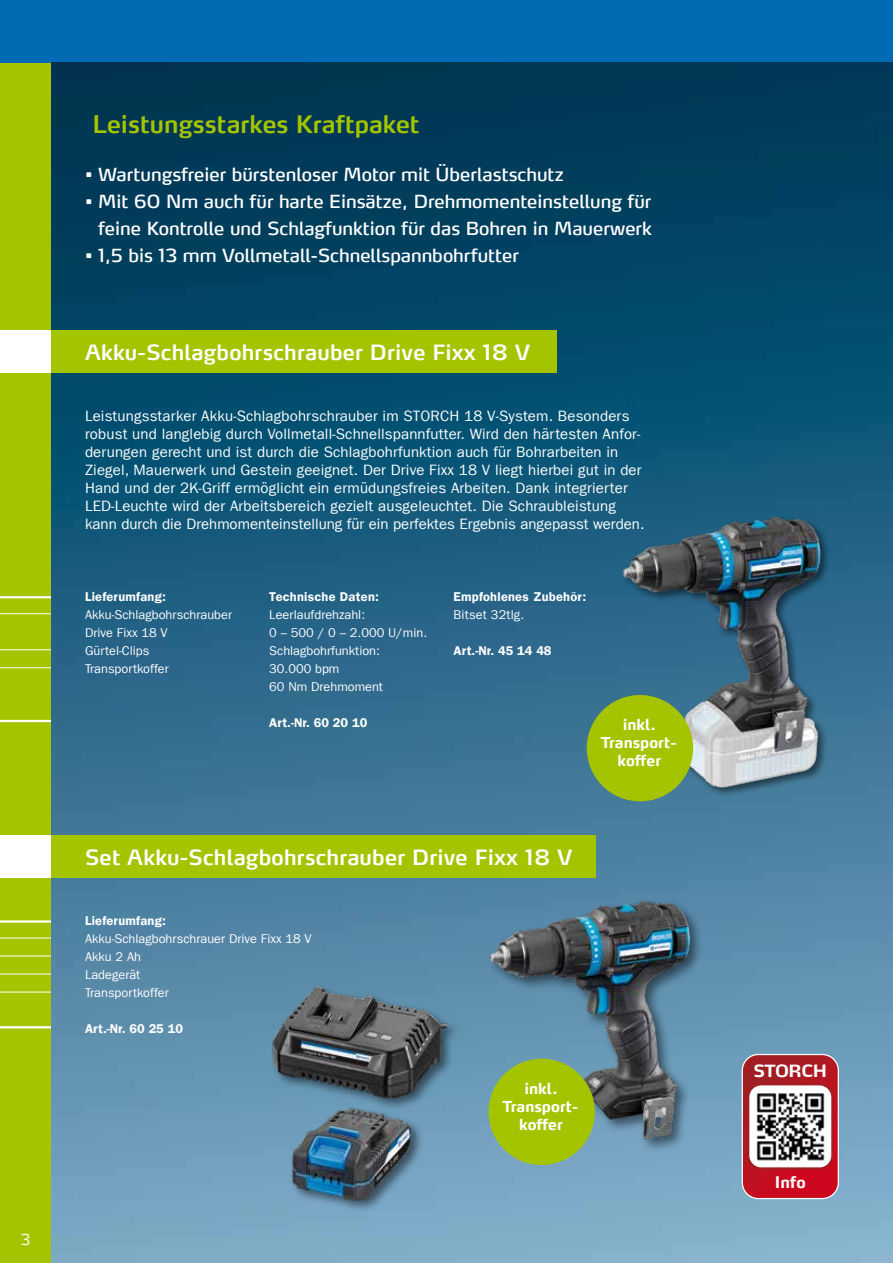
<style>
.page{position:relative;width:893px;height:1263px;background:#fff}
.page>*{position:absolute;margin:0;border:0;box-sizing:border-box;transform-origin:0 0}
.t1{font:600 24px "Max LF";color:#a4c400}
.t2{font:600 21px "Max LF";letter-spacing:.01em;color:#fff}
.t3{font:18px/27px "Max LF";color:#fff;text-align:right}
.t4{font:700 16.8px "Max LF";letter-spacing:-.02em;color:#fff}
.t5{font:700 15.9px "Max LF";color:#fff}
.t6{font:15px/18px "Franklin Gothic LT Com";letter-spacing:.01em;color:#fff}
.t7{font:700 15px/18px "Max LF";color:#fff;text-align:center}
.t8{font:300 15px "Max LF";color:#fff}
.t9{font:12.75px/18px "Franklin Gothic LT Com";color:#fff}
.t10{font:12.75px "Franklin Gothic LT Com Dm";letter-spacing:.02em;color:#fff}
.t11{font:12.75px "Franklin Gothic LT Com Dm";color:#fff}
</style>
<div class="page">
<div style="left:0;top:0;width:51px;height:1263px;background:#a4c400"></div>
<div style="left:0;top:0;width:893px;height:63px;background:#006ab3"></div>
<hr style="left:0;top:596px;width:51px;height:2px;background:#fff">
<hr style="left:0;top:613px;width:51px;height:1px;background:#fff">
<hr style="left:0;top:649px;width:51px;height:1px;background:#fff">
<hr style="left:0;top:667px;width:51px;height:1px;background:#fff">
<hr style="left:0;top:720px;width:51px;height:2px;background:#fff">
<hr style="left:0;top:920px;width:51px;height:3px;background:#fff">
<hr style="left:0;top:938px;width:51px;height:1px;background:#fff">
<hr style="left:0;top:956px;width:51px;height:1px;background:#fff">
<hr style="left:0;top:974px;width:51px;height:1px;background:#fff">
<hr style="left:0;top:992px;width:51px;height:1px;background:#fff">
<hr style="left:0;top:1026px;width:51px;height:2px;background:#fff">
<img style="left:51px;top:63px;width:842px;height:1200px">
<img style="left:0;top:63px;width:1px;height:1200px">
<div style="left:0;top:331px;width:51px;height:42px;background:#fff"></div>
<div style="left:51px;top:331px;width:505px;height:42px;background:#a4c400"></div>
<div style="left:0;top:836px;width:51px;height:42px;background:#fff"></div>
<div style="left:51px;top:836px;width:544px;height:42px;background:#a4c400"></div>
<div style="left:622px;top:515px;width:209px;height:282px;background:#000;opacity:.5"></div>
<img style="left:620px;top:513px;width:203px;height:278px">
<div style="left:587px;top:695px;width:106px;height:106px;background:#a4c400;border-radius:50%"></div>
<svg style="left:742px;top:1054px;width:96px;height:144px;background:#b61927"></svg>
<div style="left:742px;top:1054px;width:97px;height:145px;border:1px solid #fff;border-radius:16px"></div>
<div style="left:748px;top:1084px;width:84px;height:84px;background:#fff;border-radius:13px"></div>
<img style="left:756px;top:1093px;width:69px;height:68px">
<div style="left:747px;top:1083px;width:86px;height:86px;border:2px solid #a11e23;border-radius:13px"></div>
<img style="left:484px;top:895px;width:235px;height:286px">
<div style="left:271px;top:984px;width:189px;height:229px;background:#000;opacity:.5"></div>
<img style="left:267px;top:962px;width:180px;height:242px">
<div style="left:488px;top:1059px;width:107px;height:106px;background:#a4c400;border-radius:50%"></div>
<p class="t8" style="left:21px;top:1230px;width:11px">3</p>
<h1 class="t1" style="left:92px;top:109px;width:329px">Leistungsstarkes Kraftpaket</h1>
<p class="t3" style="left:85px;top:161px;width:480px">• Wartungsfreier bürstenloser Motor mit Überlastschutz</p>
<p class="t3" style="left:85px;top:188px;width:568px">• Mit 60 Nm auch für harte Einsätze, Drehmomenteinstellung für feine Kontrolle und Schlagfunktion für das Bohren in Mauerwerk</p>
<p class="t3" style="left:85px;top:242px;width:435px">• 1,5 bis 13 mm Vollmetall-Schnellspannbohrfutter</p>
<h2 class="t2" style="left:85px;top:339px;width:447px">Akku-Schlagbohrschrauber Drive Fixx 18 V</h2>
<p class="t6" style="left:85px;top:407px;width:561px">Leistungsstarker Akku-Schlagbohrschrauber im STORCH 18 V-System. Besonders robust und langlebig durch Vollmetall-Schnellspannfutter. Wird den härtesten Anfor&shy;derungen gerecht und ist durch die Schlagbohrfunktion auch für Bohrarbeiten in Ziegel, Mauerwerk und Gestein geeignet. Der Drive Fixx 18 V liegt hierbei gut in der Hand und der 2K-Griff ermöglicht ein ermüdungsfreies Arbeiten. Dank integrierter LED-Leuchte wird der Arbeitsbereich gezielt ausgeleuchtet. Die Schraubleistung kann durch die Drehmomenteinstellung für ein perfektes Ergebnis angepasst werden.</p>
<p class="t10" style="left:85px;top:589px;width:82px">Lieferumfang:</p>
<p class="t9" style="left:85px;top:605px;width:149px">Akku-Schlagbohrschrauber<br>Drive Fixx 18 V<br>Gürtel-Clips<br>Transportkoffer</p>
<p class="t10" style="left:269px;top:589px;width:111px">Technische Daten:</p>
<p class="t9" style="left:269px;top:605px;width:159px">Leerlaufdrehzahl:<br>0 – 500 / 0 – 2.000 U/min.<br>Schlagbohrfunktion:<br>30.000 bpm<br>60 Nm Drehmoment</p>
<p class="t11" style="left:269px;top:715px;width:100px">Art.-Nr. 60 20 10</p>
<p class="t10" style="left:454px;top:589px;width:134px">Empfohlenes Zubehör:</p>
<p class="t9" style="left:454px;top:605px;width:72px">Bitset 32tlg.</p>
<p class="t11" style="left:454px;top:643px;width:100px">Art.-Nr. 45 14 48</p>
<p class="t7" style="left:601px;top:715px;width:77px">inkl.<br>Transport&shy;koffer</p>
<h2 class="t2" style="left:85px;top:844px;width:489px">Set Akku-Schlagbohrschrauber Drive Fixx 18 V</h2>
<p class="t10" style="left:85px;top:913px;width:82px">Lieferumfang:</p>
<p class="t9" style="left:85px;top:929px;width:228px">Akku-Schlagbohrschrauer Drive Fixx 18 V<br>Akku 2 Ah<br>Ladegerät<br>Transportkoffer</p>
<p class="t11" style="left:85px;top:1021px;width:100px">Art.-Nr. 60 25 10</p>
<p class="t7" style="left:502px;top:1079px;width:77px">inkl.<br>Transport&shy;koffer</p>
<p class="t4" style="left:753px;top:1060px;width:75px">STORCH</p>
<p class="t5" style="left:775px;top:1172px;width:33px">Info</p>
</div>
